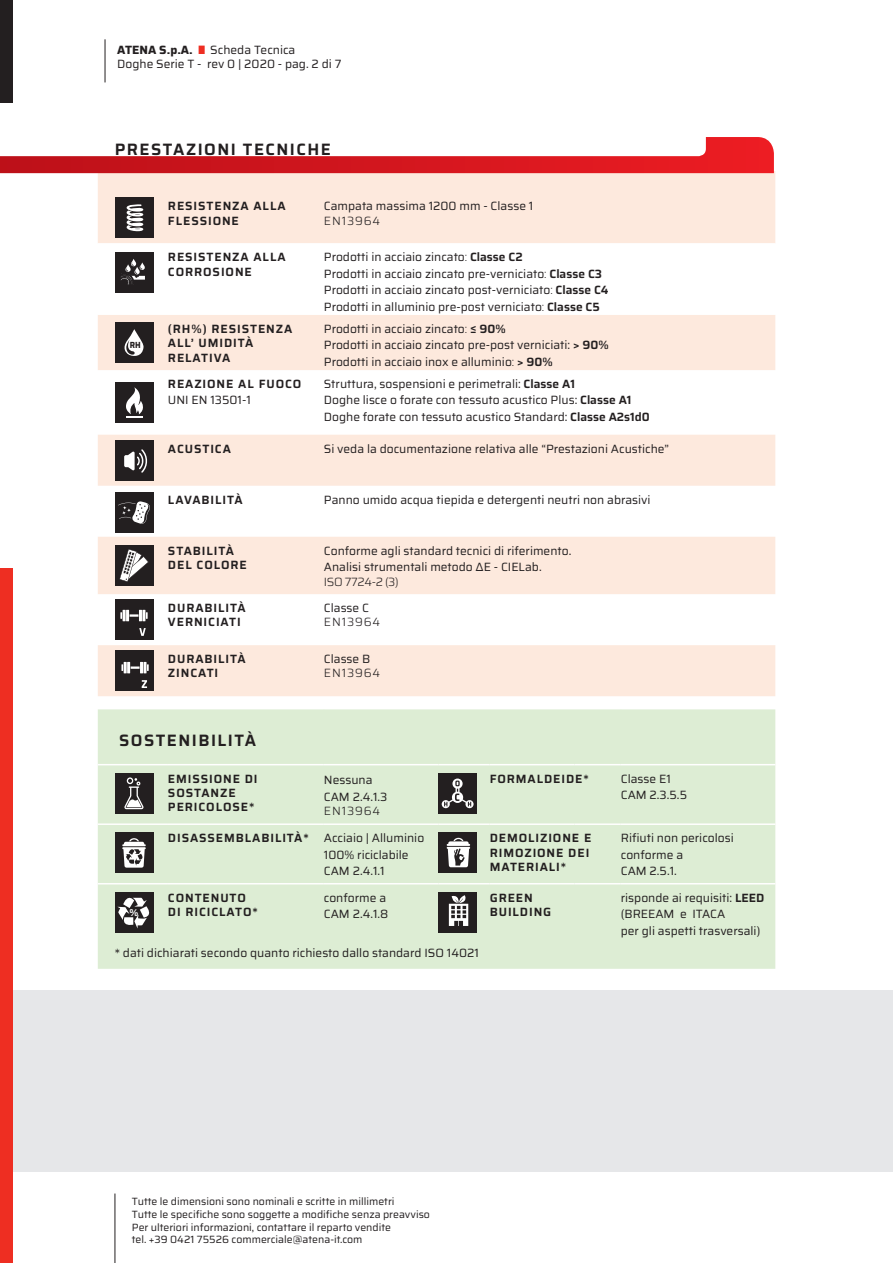
<style>
.page{position:relative;width:893px;height:1263px;background:#fff}
.page>*{position:absolute;margin:0;border:0;box-sizing:border-box;transform-origin:0 0}
.t1{font:600 16.5px "Saira";letter-spacing:.09em;color:#231f20}
.t2{font:12px/16.5px "Saira";color:#231f20}
.t3{font:600 12px/14.4px "Saira";letter-spacing:.075em;color:#231f20}
.t4{font:600 12px/14.4px "Saira";letter-spacing:.075em;color:#231f20}
.t5{font:300 12px "Saira";letter-spacing:.075em;color:#231f20}
.t6{font:10.5px "Saira";color:#231f20}
.t7{font:700 9.9px "Saira";color:#fff;scale:1.04 1}
.t8{font:700 8.85px "Saira";color:#231f20;scale:.89 1}
.s1{font-weight:700}
.s2{color:#ee2e22}
.s3{font-weight:300}
.s4{font-weight:600}
.s5{font-weight:400}
</style>
<div class="page">
<div style="left:0;top:990px;width:893px;height:181px;background:#e6e7e9"></div>
<hr style="left:105px;top:39px;width:1px;height:43px;background:#231f20">
<hr style="left:115px;top:1193px;width:1px;height:70px;background:#231f20">
<div style="left:0;top:0;width:12px;height:102px;background:#231f20"></div>
<div style="left:0;top:568px;width:12px;height:695px;background:#ee2e22"></div>
<div style="left:98px;top:171px;width:677px;height:72px;background:#fde9dd"></div>
<svg style="left:98px;top:315px;width:677px;height:381px;fill:#fde9dd"></svg>
<div style="left:98px;top:709px;width:677px;height:260px;background:#ddedd4"></div>
<hr style="left:98px;top:764px;width:70px;height:1px;background:#fff">
<hr style="left:168px;top:764px;width:156px;height:1px;background:#fff">
<hr style="left:324px;top:764px;width:115px;height:1px;background:#fff">
<hr style="left:439px;top:764px;width:51px;height:1px;background:#fff">
<hr style="left:490px;top:764px;width:84px;height:1px;background:#fff">
<hr style="left:574px;top:764px;width:47px;height:1px;background:#fff">
<hr style="left:621px;top:764px;width:154px;height:1px;background:#fff">
<hr style="left:98px;top:823px;width:70px;height:2px;background:#fff">
<hr style="left:168px;top:823px;width:156px;height:2px;background:#fff">
<hr style="left:324px;top:823px;width:115px;height:2px;background:#fff">
<hr style="left:439px;top:823px;width:51px;height:2px;background:#fff">
<hr style="left:490px;top:823px;width:84px;height:2px;background:#fff">
<hr style="left:574px;top:823px;width:47px;height:2px;background:#fff">
<hr style="left:621px;top:823px;width:154px;height:2px;background:#fff">
<hr style="left:98px;top:883px;width:70px;height:1px;background:#fff">
<hr style="left:168px;top:883px;width:156px;height:1px;background:#fff">
<hr style="left:324px;top:883px;width:115px;height:1px;background:#fff">
<hr style="left:439px;top:883px;width:51px;height:1px;background:#fff">
<hr style="left:490px;top:883px;width:84px;height:1px;background:#fff">
<hr style="left:574px;top:883px;width:47px;height:1px;background:#fff">
<hr style="left:621px;top:883px;width:154px;height:1px;background:#fff">
<div style="left:115px;top:198px;width:38px;height:40px;background:#231f20"></div>
<svg style="left:127px;top:204px;width:16px;height:28px"></svg>
<div style="left:115px;top:252px;width:38px;height:40px;background:#231f20"></div>
<svg style="left:121px;top:259px;width:24px;height:26px"></svg>
<div style="left:115px;top:322px;width:38px;height:41px;background:#231f20"></div>
<svg style="left:124px;top:329px;width:20px;height:27px"></svg>
<div style="left:115px;top:382px;width:38px;height:41px;background:#231f20"></div>
<svg style="left:126px;top:387px;width:17px;height:30px"></svg>
<div style="left:115px;top:440px;width:38px;height:40px;background:#231f20"></div>
<svg style="left:124px;top:449px;width:24px;height:24px"></svg>
<div style="left:115px;top:492px;width:38px;height:41px;background:#231f20"></div>
<svg style="left:118px;top:501px;width:32px;height:23px"></svg>
<div style="left:115px;top:545px;width:38px;height:41px;background:#231f20"></div>
<svg style="left:119px;top:549px;width:30px;height:33px"></svg>
<div style="left:115px;top:599px;width:38px;height:41px;background:#231f20"></div>
<svg style="left:120px;top:610px;width:28px;height:11px"></svg>
<svg style="left:139px;top:628px;width:7px;height:8px"></svg>
<div style="left:115px;top:650px;width:38px;height:41px;background:#231f20"></div>
<svg style="left:142px;top:680px;width:5px;height:8px"></svg>
<svg style="left:121px;top:662px;width:28px;height:11px"></svg>
<div style="left:115px;top:773px;width:38px;height:40px;background:#231f20"></div>
<svg style="left:124px;top:777px;width:20px;height:32px"></svg>
<div style="left:439px;top:773px;width:38px;height:40px;background:#231f20"></div>
<svg style="left:442px;top:778px;width:32px;height:30px"></svg>
<div style="left:115px;top:833px;width:38px;height:40px;background:#231f20"></div>
<svg style="left:122px;top:838px;width:24px;height:30px"></svg>
<div style="left:439px;top:833px;width:38px;height:40px;background:#231f20"></div>
<svg style="left:447px;top:838px;width:23px;height:29px"></svg>
<div style="left:115px;top:892px;width:38px;height:41px;background:#231f20"></div>
<svg style="left:117px;top:897px;width:33px;height:31px"></svg>
<div style="left:439px;top:892px;width:38px;height:41px;background:#231f20"></div>
<svg style="left:449px;top:895px;width:19px;height:31px"></svg>
<svg style="left:0;top:137px;width:774px;height:36px"></svg>
<p class="t2" style="left:117px;top:41px;width:180px"><span class="s1">ATENA S.p.A.</span> <span class="s2">|</span> Scheda Tecnica</p>
<p class="t2" style="left:117px;top:55px;width:226px">Doghe Serie T - rev 0 | 2020 - pag. 2 di 7</p>
<p class="t1" style="left:115px;top:136px;width:218px">PRESTAZIONI TECNICHE</p>
<p class="t8" style="left:130px;top:338px;width:14px">RH</p>
<p class="t3" style="left:168px;top:199px;width:119px">RESISTENZA ALLA<br>FLESSIONE</p>
<p class="t2" style="left:324px;top:199px;width:211px;line-height:14.4px">Campata massima 1200 mm - Classe 1<br><span class="s3">EN13964</span></p>
<p class="t3" style="left:168px;top:250px;width:119px">RESISTENZA ALLA<br>CORROSIONE</p>
<p class="t2" style="left:324px;top:249px;width:286px">Prodotti in acciaio zincato<span class="s3">:</span> <span class="s4">Classe C2<br></span>Prodotti in acciaio zincato pre-verniciato<span class="s3">:</span> <span class="s4">Classe C3<br></span>Prodotti in acciaio zincato post-verniciato<span class="s3">:</span> <span class="s4">Classe C4<br></span>Prodotti in alluminio pre-post verniciato<span class="s3">:</span> <span class="s4">Classe C5</span></p>
<p class="t3" style="left:168px;top:321px;width:126px">(RH%) RESISTENZA<br>ALL’ UMIDITÀ<br>RELATIVA</p>
<p class="t2" style="left:324px;top:320px;width:286px">Prodotti in acciaio zincato<span class="s3">:</span> <span class="s4">≤ 90%<br></span>Prodotti in acciaio zincato pre-post verniciati: <span class="s4">&gt; 90%<br></span>Prodotti in acciaio inox e alluminio<span class="s3">:</span> <span class="s4">&gt; 90%</span></p>
<p class="t3" style="left:168px;top:375px;width:135px;line-height:16.5px">REAZIONE AL FUOCO<br><span class="s5">UNI EN 13501-1</span></p>
<p class="t2" style="left:324px;top:375px;width:328px">Struttura, sospensioni e perimetrali: <span class="s4">Classe A1<br></span>Doghe lisce o forate con tessuto acustico Plus: <span class="s4">Classe A1<br></span>Doghe forate con tessuto acustico Standard: <span class="s4">Classe A2s1d0</span></p>
<p class="t3" style="left:168px;top:441px;width:65px">ACUSTICA</p>
<p class="t2" style="left:324px;top:440px;width:347px">Si veda la documentazione relativa alle “Prestazioni Acustiche”</p>
<p class="t3" style="left:168px;top:492px;width:76px">LAVABILITÀ</p>
<p class="t2" style="left:324px;top:491px;width:328px">Panno umido acqua tiepida e detergenti neutri non abrasivi</p>
<p class="t3" style="left:168px;top:543px;width:80px">STABILITÀ<br>DEL COLORE</p>
<p class="t2" style="left:324px;top:542px;width:249px">Conforme agli standard tecnici di riferimento.<br>Analisi strumentali metodo ∆E - CIELab.</p>
<p class="t5" style="left:324px;top:572px;width:76px">ISO 7724-2 (3)</p>
<p class="t3" style="left:168px;top:600px;width:79px">DURABILITÀ<br>VERNICIATI</p>
<p class="t2" style="left:324px;top:600px;width:58px;line-height:14.4px">Classe C<br><span class="s3">EN13964</span></p>
<p class="t3" style="left:168px;top:652px;width:79px">DURABILITÀ<br>ZINCATI</p>
<p class="t2" style="left:324px;top:651px;width:58px;line-height:14.4px">Classe B<br><span class="s3">EN13964</span></p>
<p class="t1" style="left:119px;top:728px;width:139px">SOSTENIBILITÀ</p>
<p class="t4" style="left:168px;top:771px;width:91px">EMISSIONE DI<br>SOSTANZE<br>PERICOLOSE*</p>
<p class="t2" style="left:324px;top:772px;width:65px">Nessuna<br>CAM 2.4.1.3</p>
<p class="t5" style="left:324px;top:802px;width:58px">EN13964</p>
<p class="t4" style="left:490px;top:771px;width:101px">FORMALDEIDE*</p>
<p class="t2" style="left:621px;top:770px;width:68px">Classe E1<br>CAM 2.3.5.5</p>
<p class="t3" style="left:168px;top:831px;width:142px">DISASSEMBLABILITÀ*</p>
<p class="t2" style="left:324px;top:829px;width:102px">Acciaio | Alluminio<br>100% riciclabile<br>CAM 2.4.1.1</p>
<p class="t3" style="left:490px;top:831px;width:103px">DEMOLIZIONE E<br>RIMOZIONE DEI<br>MATERIALI*</p>
<p class="t2" style="left:621px;top:829px;width:114px">Rifiuti non pericolosi conforme a<br>CAM 2.5.1.</p>
<p class="t3" style="left:168px;top:890px;width:91px">CONTENUTO<br>DI RICICLATO*</p>
<p class="t2" style="left:324px;top:889px;width:66px">conforme a<br>CAM 2.4.1.8</p>
<p class="t4" style="left:490px;top:890px;width:63px">GREEN<br>BUILDING</p>
<p class="t2" style="left:621px;top:889px;width:145px">risponde ai requisiti: <span class="s4">LEED </span>(BREEAM e ITACA<br>per gli aspetti trasversali)</p>
<p class="t2" style="left:115px;top:944px;width:366px">* dati dichiarati secondo quanto richiesto dallo standard ISO 14021</p>
<p class="t7" style="left:129px;top:904px;width:10px">%</p>
<p class="t6" style="left:132px;top:1194px;width:264px">Tutte le dimensioni sono nominali e scritte in millimetri</p>
<p class="t6" style="left:132px;top:1206px;width:300px">Tutte le specifiche sono soggette a modifiche senza preavviso</p>
<p class="t6" style="left:132px;top:1219px;width:261px">Per ulteriori informazioni, contattare il reparto vendite</p>
<p class="t6" style="left:132px;top:1232px;width:232px">tel. +39 0421 75526 commerciale@atena-it.com</p>
</div>
